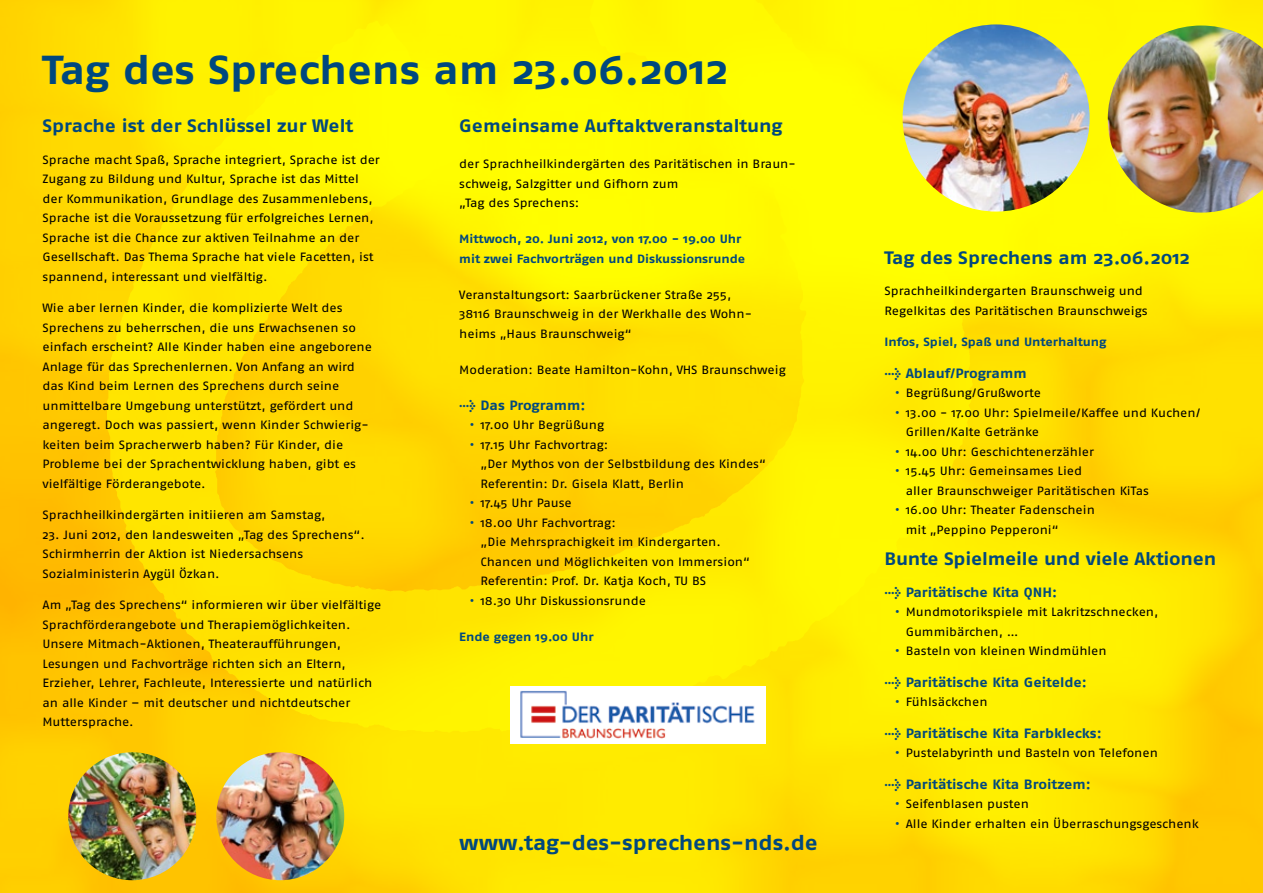
<style>
.page{position:relative;width:1263px;height:893px;background:#fff}
.page>*{position:absolute;margin:0;border:0;box-sizing:border-box;transform-origin:0 0}
.t1{font:700 40.5px "Fago Ex";letter-spacing:-.005em;color:#00487e}
.t2{font:700 21px "Fago Ex";letter-spacing:-.005em;color:#00487e}
.t3{font:700 18px "Fago Ex";letter-spacing:-.005em;color:#00487e}
.t4{font:700 13.5px "Fago Ex";color:#00487e}
.t5{font:12px/19.5px "Fago Ex";letter-spacing:-.005em;color:#000}
.t6{font:700 12px/19.5px "Fago Ex";color:#00487e}
.s1{font-family:"Meta Plus"}
.s2{font-family:"Fago Ex Black Caps";color:#00487e}
</style>
<div class="page">
<img style="left:0;top:0;width:1263px;height:893px">
<img style="left:1108px;top:26px;width:155px;height:187px">
<img style="left:902px;top:24px;width:188px;height:188px;border-radius:94px">
<img style="left:68px;top:752px;width:128px;height:128px;border-radius:64px">
<img style="left:216px;top:752px;width:128px;height:128px;border-radius:64px">
<div style="left:510px;top:686px;width:255px;height:57px;background:#fff"></div>
<img style="left:520px;top:691px;width:235px;height:48px">
<h1 class="t1" style="left:43px;top:46px;width:687px">Tag des Sprechens am 23.06.2012</h1>
<h3 class="t3" style="left:43px;top:115px;width:312px">Sprache ist der Schlüssel zur Welt</h3>
<p class="t5" style="left:43px;top:149px;width:339px">Sprache macht Spaß, Sprache integriert, Sprache ist der Zugang zu Bildung und Kultur, Sprache ist das Mittel der Kommunikation, Grundlage des Zusammenlebens, Sprache ist die Voraussetzung für erfolgreiches Lernen, Sprache ist die Chance zur aktiven Teilnahme an der Gesellschaft. Das Thema Sprache hat viele Facetten, ist spannend, interessant und vielfältig.</p>
<p class="t5" style="left:43px;top:298px;width:331px">Wie aber lernen Kinder, die komplizierte Welt des Sprechens zu beherrschen, die uns Erwachsenen so einfach erscheint? Alle Kinder haben eine angeborene Anlage für das Sprechenlernen. Von Anfang an wird das Kind beim Lernen des Sprechens durch seine unmittelbare Umgebung unterstützt, gefördert und angeregt. Doch was passiert, wenn Kinder Schwierig&shy;keiten beim Spracherwerb haben? Für Kinder, die Probleme bei der Sprachentwicklung haben, gibt es vielfältige Förderangebote.</p>
<p class="t5" style="left:43px;top:505px;width:284px">Sprachheilkindergärten initiieren am Samstag,</p>
<p class="t5" style="left:43px;top:524px;width:324px">23. Juni 2012, den landesweiten „Tag des Sprechens“.<br>Schirmherrin der Aktion ist Niedersachsens<br>Sozialministerin Aygül Özkan.</p>
<p class="t5" style="left:43px;top:595px;width:340px">Am „Tag des Sprechens“ informieren wir über vielfältige Sprachförderangebote und Therapiemöglichkeiten.<br>Unsere Mitmach-Aktionen, Theateraufführungen, Lesungen und Fachvorträge richten sich an Eltern, Erzieher, Lehrer, Fachleute, Interessierte und natürlich an alle Kinder – mit deutscher und nichtdeutscher Muttersprache.</p>
<h3 class="t3" style="left:459px;top:115px;width:325px">Gemeinsame Auftaktveranstaltung</h3>
<p class="t5" style="left:459px;top:154px;width:338px">der Sprachheilkindergärten des Paritätischen in Braun&shy;schweig, Salzgitter und Gifhorn zum<br>„Tag des Sprechens:</p>
<p class="t6" style="left:459px;top:229px;width:287px">Mittwoch, 20. Juni 2012, von 17.00 - 19.00 Uhr mit zwei Fachvorträgen und Diskussionsrunde</p>
<p class="t5" style="left:459px;top:284px;width:294px">Veranstaltungsort: Saarbrückener Straße 255,<br>38116 Braunschweig in der Werkhalle des Wohn&shy;heims „Haus Braunschweig“</p>
<p class="t5" style="left:459px;top:359px;width:328px">Moderation: Beate Hamilton-Kohn, VHS Braunschweig</p>
<p class="t4" style="left:459px;top:397px;width:128px"><span class="s1">&gt;</span> Das Programm:</p>
<p class="t5" style="left:470px;top:415px;width:136px"><span class="s2">·</span> 17.00 Uhr Begrüßung</p>
<p class="t5" style="left:470px;top:434px;width:140px"><span class="s2">·</span> 17.15 Uhr Fachvortrag:</p>
<p class="t5" style="left:480px;top:454px;width:287px">„Der Mythos von der Selbstbildung des Kindes“</p>
<p class="t5" style="left:480px;top:473px;width:205px">Referentin: Dr. Gisela Klatt, Berlin</p>
<p class="t5" style="left:470px;top:493px;width:104px"><span class="s2">·</span> 17.45 Uhr Pause</p>
<p class="t5" style="left:470px;top:512px;width:148px"><span class="s2">·</span> 18.00 Uhr Fachvortrag:</p>
<p class="t5" style="left:480px;top:532px;width:242px">„Die Mehrsprachigkeit im Kindergarten.</p>
<p class="t5" style="left:480px;top:551px;width:271px">Chancen und Möglichkeiten von Immersion“</p>
<p class="t5" style="left:480px;top:571px;width:227px">Referentin: Prof. Dr. Katja Koch, TU BS</p>
<p class="t5" style="left:470px;top:590px;width:178px"><span class="s2">·</span> 18.30 Uhr Diskussionsrunde</p>
<p class="t6" style="left:459px;top:626px;width:136px">Ende gegen 19.00 Uhr</p>
<h2 class="t2" style="left:459px;top:830px;width:360px">www.tag-des-sprechens-nds.de</h2>
<h3 class="t3" style="left:884px;top:247px;width:307px">Tag des Sprechens am 23.06.2012</h3>
<p class="t5" style="left:884px;top:281px;width:265px">Sprachheilkindergarten Braunschweig und<br>Regelkitas des Paritätischen Braunschweigs</p>
<p class="t6" style="left:884px;top:332px;width:223px">Infos, Spiel, Spaß und Unterhaltung</p>
<p class="t4" style="left:884px;top:365px;width:144px"><span class="s1">&gt;</span> Ablauf/Programm</p>
<p class="t5" style="left:895px;top:383px;width:148px"><span class="s2">·</span> Begrüßung/Grußworte</p>
<p class="t5" style="left:895px;top:402px;width:307px"><span class="s2">·</span> 13.00 - 17.00 Uhr: Spielmeile/Kaffee und Kuchen/</p>
<p class="t5" style="left:906px;top:422px;width:135px">Grillen/Kalte Getränke</p>
<p class="t5" style="left:895px;top:441px;width:201px"><span class="s2">·</span> 14.00 Uhr: Geschichtenerzähler</p>
<p class="t5" style="left:895px;top:461px;width:189px"><span class="s2">·</span> 15.45 Uhr: Gemeinsames Lied</p>
<p class="t5" style="left:906px;top:480px;width:245px">aller Braunschweiger Paritätischen KiTas</p>
<p class="t5" style="left:895px;top:500px;width:201px"><span class="s2">·</span> 16.00 Uhr: Theater Fadenschein</p>
<p class="t5" style="left:906px;top:519px;width:154px">mit „Peppino Pepperoni“</p>
<h3 class="t3" style="left:884px;top:548px;width:333px">Bunte Spielmeile und viele Aktionen</h3>
<p class="t4" style="left:884px;top:584px;width:174px"><span class="s1">&gt;</span> Paritätische Kita QNH:</p>
<p class="t5" style="left:895px;top:602px;width:265px"><span class="s2">·</span> Mundmotorikspiele mit Lakritzschnecken,</p>
<p class="t5" style="left:906px;top:621px;width:114px">Gummibärchen, …</p>
<p class="t5" style="left:895px;top:641px;width:213px"><span class="s2">·</span> Basteln von kleinen Windmühlen</p>
<p class="t4" style="left:884px;top:674px;width:204px"><span class="s1">&gt;</span> Paritätische Kita Geitelde:</p>
<p class="t5" style="left:895px;top:692px;width:94px"><span class="s2">·</span> Fühlsäckchen</p>
<p class="t4" style="left:884px;top:725px;width:219px"><span class="s1">&gt;</span> Paritätische Kita Farbklecks:</p>
<p class="t5" style="left:895px;top:743px;width:264px"><span class="s2">·</span> Pustelabyrinth und Basteln von Telefonen</p>
<p class="t4" style="left:884px;top:776px;width:208px"><span class="s1">&gt;</span> Paritätische Kita Broitzem:</p>
<p class="t5" style="left:895px;top:794px;width:305px"><span class="s2">·</span> Seifenblasen pusten<br><span class="s2">·</span> Alle Kinder erhalten ein Überraschungsgeschenk</p>
</div>
